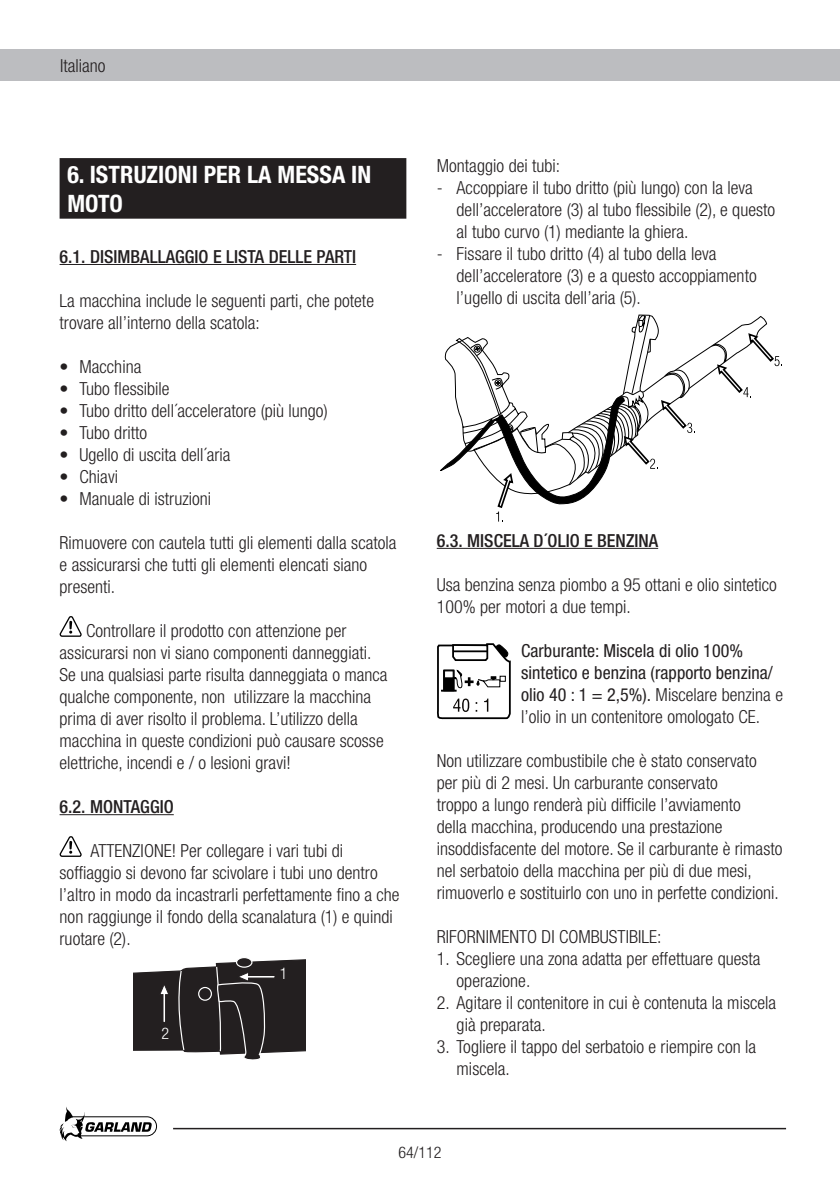
<style>
.page{position:relative;width:840px;height:1191px;background:#fff}
.page>*{position:absolute;margin:0;border:0;box-sizing:border-box;transform-origin:0 0}
.t1{font:700 condensed 24px/28.8px "Helvetica Neue";color:#fff}
.t2{font:300 condensed 18px/22px "Helvetica Neue";color:#231f20}
.t3{font:condensed 18px/22px "Helvetica Neue";color:#231f20}
.t4{font:500 condensed 18px "Helvetica Neue";color:#231f20}
.t5{font:300 condensed 16px "Helvetica Neue";color:#231f20}
.t6{font:300 condensed 16px "Helvetica Neue";color:#fff}
.s1{font-weight:300}
</style>
<div class="page">
<div style="left:0;top:50px;width:839px;height:31px;background:#bcbdc0"></div>
<svg style="left:59px;top:1107px;width:98px;height:34px"></svg>
<hr style="left:173px;top:1127px;width:612px;height:2px;background:#231f20">
<hr style="left:60px;top:264px;width:296px;height:1px;background:#231f20">
<hr style="left:60px;top:814px;width:114px;height:1px;background:#231f20">
<div style="left:61px;top:159px;width:344px;height:59px;background:#231f20"></div>
<div style="left:60px;top:158px;width:346px;height:61px;border:2px solid #231f20"></div>
<svg style="left:59px;top:616px;width:23px;height:21px"></svg>
<svg style="left:59px;top:836px;width:23px;height:21px"></svg>
<hr style="left:436px;top:548px;width:221px;height:1px;background:#231f20">
<svg style="left:437px;top:643px;width:74px;height:77px"></svg>
<div style="left:236px;top:957px;width:16px;height:10px;border:1px solid #fff;border-radius:50%"></div>
<svg style="left:134px;top:958px;width:171px;height:102px;background:#4a4647"></svg>
<svg style="left:440px;top:315px;width:340px;height:206px"></svg>
<p class="t2" style="left:60px;top:55px;width:47px">Italiano</p>
<h1 class="t1" style="left:67px;top:160px;width:305px">6. ISTRUZIONI PER LA MESSA IN<br>MOTO</h1>
<p class="t4" style="left:60px;top:245px;width:298px">6.1. DISIMBALLAGGIO E LISTA DELLE PARTI</p>
<p class="t2" style="left:60px;top:289px;width:316px">La macchina include le seguenti parti, che potete trovare all’interno della scatola:</p>
<p class="t2" style="left:60px;top:355px;width:83px">• Macchina</p>
<p class="t2" style="left:60px;top:377px;width:111px">• Tubo flessibile</p>
<p class="t2" style="left:60px;top:399px;width:269px">• Tubo dritto dell´acceleratore (più lungo)</p>
<p class="t2" style="left:60px;top:421px;width:89px">• Tubo dritto</p>
<p class="t2" style="left:60px;top:443px;width:172px">• Ugello di uscita dell´aria</p>
<p class="t2" style="left:60px;top:465px;width:60px">• Chiavi</p>
<p class="t2" style="left:60px;top:487px;width:153px">• Manuale di istruzioni</p>
<p class="t2" style="left:60px;top:531px;width:338px">Rimuovere con cautela tutti gli elementi dalla scatola e assicurarsi che tutti gli elementi elencati siano presenti.</p>
<p class="t2" style="left:60px;top:619px;width:329px;text-indent:26px">Controllare il prodotto con attenzione per assicurarsi non vi siano componenti danneggiati.<br>Se una qualsiasi parte risulta danneggiata o manca qualche componente, non utilizzare la macchina prima di aver risolto il problema. L’utilizzo della macchina in queste condizioni può causare scosse elettriche, incendi e / o lesioni gravi!</p>
<p class="t4" style="left:60px;top:795px;width:116px">6.2. MONTAGGIO</p>
<p class="t2" style="left:60px;top:839px;width:341px;text-indent:31px">ATTENZIONE! Per collegare i vari tubi di soffiaggio si devono far scivolare i tubi uno dentro l’altro in modo da incastrarli perfettamente fino a che non raggiunge il fondo della scanalatura (1) e quindi ruotare (2).</p>
<p class="t6" style="left:161px;top:1024px;width:9px">2</p>
<p class="t6" style="left:280px;top:964px;width:9px">1</p>
<p class="t2" style="left:436px;top:155px;width:125px">Montaggio dei tubi:</p>
<p class="t2" style="left:456px;top:177px;width:320px;text-indent:-20px">- Accoppiare il tubo dritto (più lungo) con la leva dell’acceleratore (3) al tubo flessibile (2), e questo al tubo curvo (1) mediante la ghiera.</p>
<p class="t2" style="left:456px;top:243px;width:301px;text-indent:-20px">- Fissare il tubo dritto (4) al tubo della leva dell’acceleratore (3) e a questo accoppiamento l’ugello di uscita dell’aria (5).</p>
<p class="t4" style="left:436px;top:529px;width:223px">6.3. MISCELA D´OLIO E BENZINA</p>
<p class="t2" style="left:436px;top:573px;width:341px">Usa benzina senza piombo a 95 ottani e olio sintetico<br>100% per motori a due tempi.</p>
<p class="t3" style="left:521px;top:639px;width:263px">Carburante: Miscela di olio 100% sintetico e benzina (rapporto benzina/ olio 40 : 1 = 2,5%). <span class="s1">Miscelare benzina e l’olio in un contenitore omologato CE.</span></p>
<p class="t2" style="left:436px;top:749px;width:347px">Non utilizzare combustibile che è stato conservato<br>per più di 2 mesi. Un carburante conservato<br>troppo a lungo renderà più difficile l’avviamento<br>della macchina, producendo una prestazione insoddisfacente del motore. Se il carburante è rimasto nel serbatoio della macchina per più di due mesi, rimuoverlo e sostituirlo con uno in perfette condizioni.</p>
<p class="t2" style="left:436px;top:925px;width:226px">RIFORNIMENTO DI COMBUSTIBILE:</p>
<p class="t2" style="left:456px;top:947px;width:305px;text-indent:-20px">1. Scegliere una zona adatta per effettuare questa operazione.</p>
<p class="t2" style="left:456px;top:991px;width:321px;text-indent:-20px">2. Agitare il contenitore in cui è contenuta la miscela già preparata.</p>
<p class="t2" style="left:456px;top:1035px;width:301px;text-indent:-20px">3. Togliere il tappo del serbatoio e riempire con la miscela.</p>
<p class="t5" style="left:398px;top:1143px;width:45px">64/112</p>
</div>
